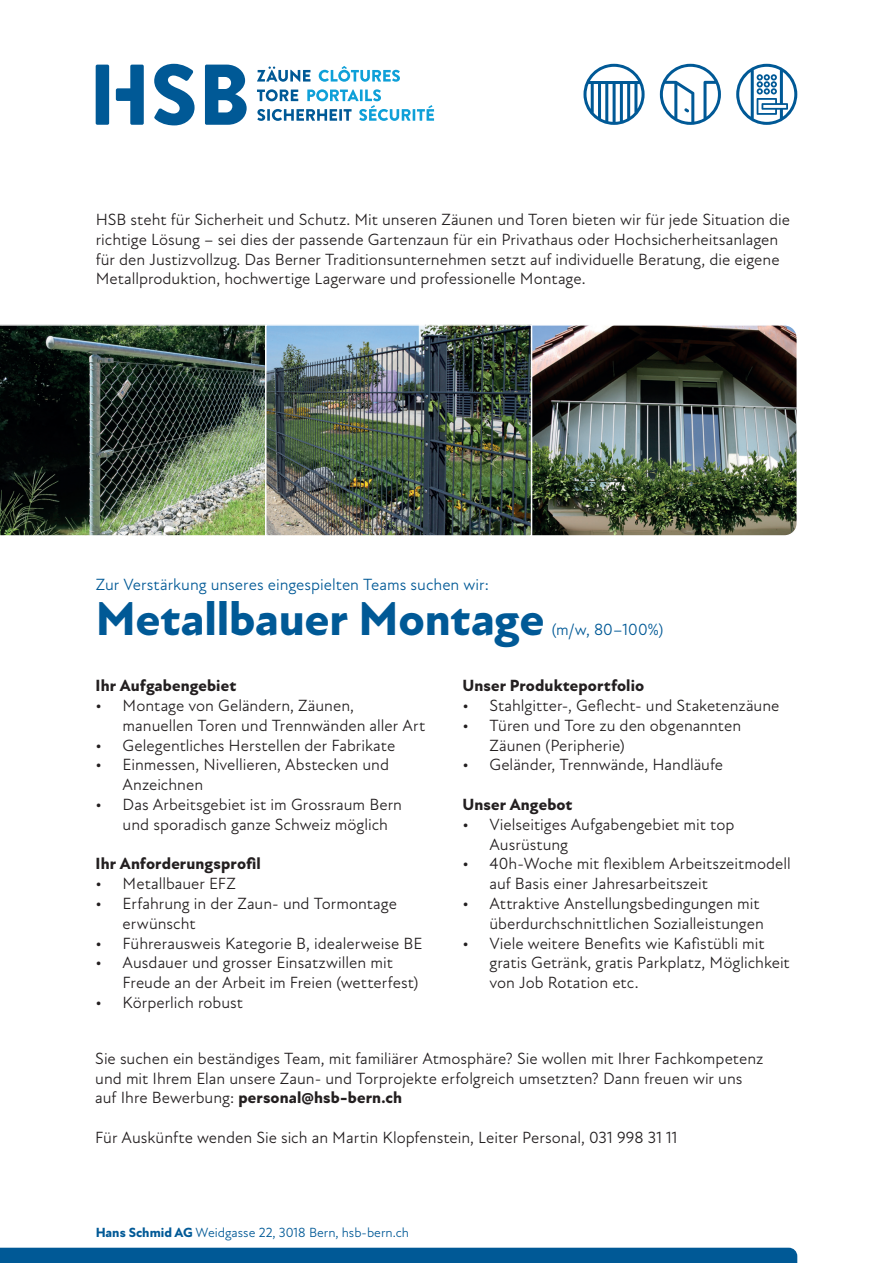
<style>
.page{position:relative;width:893px;height:1263px;background:#fff}
.page>*{position:absolute;margin:0;border:0;box-sizing:border-box;transform-origin:0 0}
.t1{font:800 48px "New Atten";color:#005996}
.t2{font:16.5px/19.8px "New Atten";color:#231f20}
.t3{font:800 16.5px "New Atten";letter-spacing:.005em;color:#231f20}
.t4{font:16.5px "New Atten";color:#005996}
.t5{font:13.5px "New Atten";color:#005996}
.s1{font-weight:800}
</style>
<div class="page">
<svg style="left:583px;top:64px;width:62px;height:61px"></svg>
<svg style="left:660px;top:64px;width:61px;height:61px"></svg>
<svg style="left:736px;top:64px;width:61px;height:61px"></svg>
<div style="left:0;top:1248px;width:797px;height:15px;background:#005996"></div>
<img style="left:532px;top:327px;width:263px;height:207px">
<div style="left:488px;top:324px;width:310px;height:213px;border:2px solid #fff;border-radius:13px"></div>
<img style="left:268px;top:327px;width:261px;height:207px">
<img style="left:0;top:324px;width:265px;height:212px">
<div style="left:265px;top:324px;width:267px;height:213px;border:2px solid #fff"></div>
<svg style="left:154px;top:64px;width:41px;height:61px"></svg>
<svg style="left:205px;top:65px;width:42px;height:60px"></svg>
<div style="left:96px;top:65px;width:13px;height:60px;background:#005996;border-radius:2px"></div>
<svg style="left:116px;top:65px;width:28px;height:60px"></svg>
<svg style="left:257px;top:66px;width:53px;height:16px"></svg>
<svg style="left:319px;top:66px;width:81px;height:16px"></svg>
<svg style="left:257px;top:89px;width:177px;height:32px"></svg>
<p class="t2" style="left:96px;top:210px;width:696px">HSB steht für Sicherheit und Schutz. Mit unseren Zäunen und Toren bieten wir für jede Situation die richtige Lösung – sei dies der passende Gartenzaun für ein Privathaus oder Hochsicherheitsanlagen für den Justizvollzug. Das Berner Traditionsunternehmen setzt auf individuelle Beratung, die eigene Metallproduktion, hochwertige Lagerware und professionelle Montage.</p>
<p class="t4" style="left:96px;top:574px;width:395px">Zur Verstärkung unseres eingespielten Teams suchen wir:</p>
<h1 class="t1" style="left:96px;top:590px;width:450px">Metallbauer Montage</h1>
<p class="t4" style="left:552px;top:619px;width:113px">(m/w, 80–100%)</p>
<p class="t3" style="left:96px;top:676px;width:142px">Ihr Aufgabengebiet</p>
<p class="t2" style="left:123px;top:696px;width:304px;text-indent:-27px">• Montage von Geländern, Zäunen, manuellen Toren und Trennwänden aller Art</p>
<p class="t2" style="left:96px;top:735px;width:301px">• Gelegentliches Herstellen der Fabrikate</p>
<p class="t2" style="left:123px;top:755px;width:268px;text-indent:-27px">• Einmessen, Nivellieren, Abstecken und<br>Anzeichnen</p>
<p class="t2" style="left:123px;top:795px;width:281px;text-indent:-27px">• Das Arbeitsgebiet ist im Grossraum Bern und sporadisch ganze Schweiz möglich</p>
<p class="t3" style="left:96px;top:854px;width:167px">Ihr Anforderungsprofil</p>
<p class="t2" style="left:96px;top:874px;width:142px">• Metallbauer EFZ</p>
<p class="t2" style="left:123px;top:894px;width:276px;text-indent:-27px">• Erfahrung in der Zaun- und Tormontage erwünscht</p>
<p class="t2" style="left:96px;top:933px;width:328px">• Führerausweis Kategorie B, idealerweise BE</p>
<p class="t2" style="left:123px;top:953px;width:297px;text-indent:-27px">• Ausdauer und grosser Einsatzwillen mit<br>Freude an der Arbeit im Freien (wetterfest)</p>
<p class="t2" style="left:96px;top:993px;width:149px">• Körperlich robust</p>
<p class="t3" style="left:462px;top:676px;width:183px">Unser Produkteportfolio</p>
<p class="t2" style="left:462px;top:696px;width:318px">• Stahlgitter-, Geflecht- und Staketenzäune</p>
<p class="t2" style="left:489px;top:715px;width:253px;text-indent:-27px">• Türen und Tore zu den obgenannten<br>Zäunen (Peripherie)</p>
<p class="t2" style="left:462px;top:755px;width:262px">• Geländer, Trennwände, Handläufe</p>
<p class="t3" style="left:462px;top:795px;width:112px">Unser Angebot</p>
<p class="t2" style="left:489px;top:814px;width:247px;text-indent:-27px">• Vielseitiges Aufgabengebiet mit top<br>Ausrüstung</p>
<p class="t2" style="left:489px;top:854px;width:303px;text-indent:-27px">• 40h-Woche mit flexiblem Arbeitszeitmodell auf Basis einer Jahresarbeitszeit</p>
<p class="t2" style="left:462px;top:894px;width:303px;text-align:right">• Attraktive Anstellungsbedingungen mit überdurchschnittlichen Sozialleistungen</p>
<p class="t2" style="left:489px;top:933px;width:302px;text-indent:-27px">• Viele weitere Benefits wie Kafistübli mit gratis Getränk, gratis Parkplatz, Möglichkeit von Job Rotation etc.</p>
<p class="t2" style="left:95px;top:1048px;width:670px">Sie suchen ein beständiges Team, mit familiärer Atmosphäre? Sie wollen mit Ihrer Fachkompetenz und mit Ihrem Elan unsere Zaun- und Torprojekte erfolgreich umsetzten? Dann freuen wir uns auf Ihre Bewerbung: <span class="s1">personal@hsb-bern.ch</span></p>
<p class="t2" style="left:95px;top:1128px;width:584px">Für Auskünfte wenden Sie sich an Martin Klopfenstein, Leiter Personal, 031 998 31 11</p>
<p class="t5" style="left:96px;top:1225px;width:315px"><span class="s1">Hans Schmid AG</span> Weidgasse 22, 3018 Bern, hsb-bern.ch</p>
</div>
